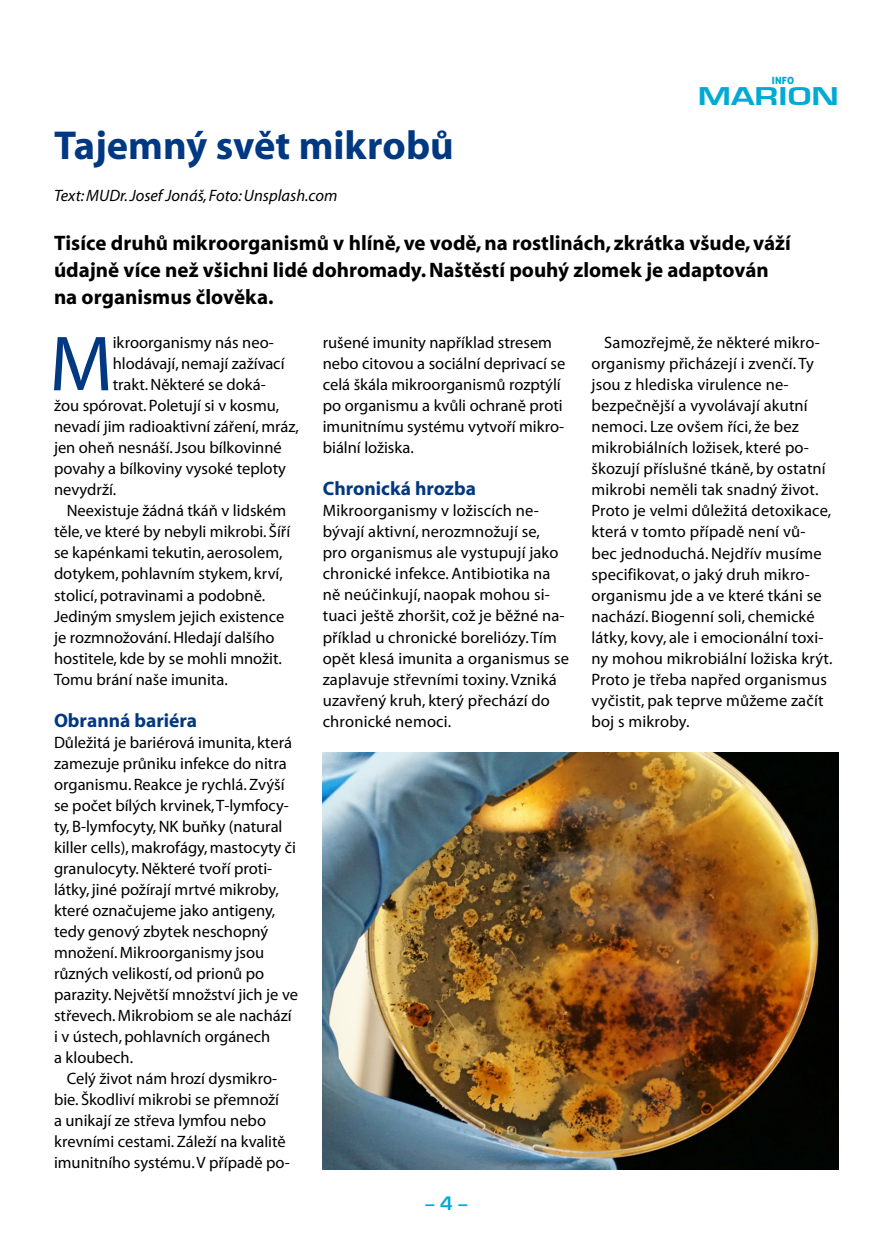
<style>
.page{position:relative;width:893px;height:1234px;background:#fff}
.page>*{position:absolute;margin:0;border:0;box-sizing:border-box;transform-origin:0 0}
.t1{font:78.75px "Myriad CE";color:#003882}
.t2{font:700 40.5px "Myriad CE";color:#003882}
.t3{font:700 23.85px "Euromode";color:#00aad5;scale:1.39 1}
.t4{font:700 21px/27px "Myriad CE";color:#000}
.t5{font:700 19.5px "Myriad CE";color:#003882}
.t6{font:700 18px "Euromode";color:#00aad5}
.t7{font:16.5px/21px "Myriad CE";color:#000}
.t8{font:italic 16.5px "Myriad CE";color:#000}
.t9{font:10.05px "Aller Display";color:#00aad5}
</style>
<div class="page">
<img style="left:323px;top:752px;width:516px;height:417px">
<p class="t9" style="left:772px;top:74px;width:24px">INFO</p>
<h2 class="t2" style="left:54px;top:124px;width:401px">Tajemný svět mikrobů</h2>
<p class="t8" style="left:54px;top:187px;width:285px">Text: MUDr. Josef Jonáš, Foto: Unsplash.com</p>
<h3 class="t3" style="left:698px;top:82px;width:103px">MARION</h3>
<p class="t4" style="left:54px;top:230px;width:738px">Tisíce druhů mikroorganismů v hlíně, ve vodě, na rostlinách, zkrátka všude, váží údajně více než všichni lidé dohromady. Naštěstí pouhý zlomek je adaptován na organismus člověka.</p>
<h1 class="t1" style="left:49px;top:323px;width:65px">M</h1>
<p class="t7" style="left:113px;top:333px;width:163px">ikroorganismy nás neo-</p>
<p class="t7" style="left:113px;top:354px;width:173px">hlodávají, nemají zažívací</p>
<p class="t7" style="left:113px;top:375px;width:155px">trakt. Některé se doká-</p>
<p class="t7" style="left:54px;top:396px;width:227px">žou spórovat. Poletují si v kosmu,</p>
<p class="t7" style="left:54px;top:417px;width:246px">nevadí jim radioaktivní záření, mráz,</p>
<p class="t7" style="left:54px;top:438px;width:229px">jen oheň nesnáší. Jsou bílkovinné</p>
<p class="t7" style="left:54px;top:459px;width:233px">povahy a bílkoviny vysoké teploty</p>
<p class="t7" style="left:54px;top:480px;width:64px">nevydrží.</p>
<p class="t7" style="left:67px;top:501px;width:221px">Neexistuje žádná tkáň v lidském</p>
<p class="t7" style="left:54px;top:522px;width:238px">těle, ve které by nebyli mikrobi. Šíří</p>
<p class="t7" style="left:54px;top:543px;width:230px">se kapénkami tekutin, aerosolem,</p>
<p class="t7" style="left:54px;top:564px;width:230px">dotykem, pohlavním stykem, krví,</p>
<p class="t7" style="left:54px;top:585px;width:213px">stolicí, potravinami a podobně.</p>
<p class="t7" style="left:54px;top:606px;width:232px">Jediným smyslem jejich existence</p>
<p class="t7" style="left:54px;top:627px;width:222px">je rozmnožování. Hledají dalšího</p>
<p class="t7" style="left:54px;top:648px;width:229px">hostitele, kde by se mohli množit.</p>
<p class="t7" style="left:54px;top:669px;width:175px">Tomu brání naše imunita.</p>
<p class="t5" style="left:54px;top:709px;width:145px">Obranná bariéra</p>
<p class="t7" style="left:54px;top:732px;width:246px">Důležitá je bariérová imunita, která zamezuje průniku infekce do nitra organismu. Reakce je rychlá. Zvýší se počet bílých krvinek, T-lymfocy&shy;ty, B-lymfocyty, NK buňky (natural killer cells), makrofágy, mastocyty či granulocyty. Některé tvoří proti&shy;látky, jiné požírají mrtvé mikroby, které označujeme jako antigeny, tedy genový zbytek neschopný množení. Mikroorganismy jsou různých velikostí, od prionů po parazity. Největší množství jich je ve střevech. Mikrobiom se ale nachází i v ústech, pohlavních orgánech<br>a kloubech.</p>
<p class="t7" style="left:54px;top:1068px;width:237px;text-indent:13px">Celý život nám hrozí dysmikro&shy;bie. Škodliví mikrobi se přemnoží a unikají ze střeva lymfou nebo krevními cestami. Záleží na kvalitě imunitního systému. V případě po-</p>
<p class="t7" style="left:323px;top:333px;width:244px">rušené imunity například stresem nebo citovou a sociální deprivací se celá škála mikroorganismů rozptýlí po organismu a kvůli ochraně proti imunitnímu systému vytvoří mikro&shy;biální ložiska.</p>
<p class="t5" style="left:323px;top:478px;width:155px">Chronická hrozba</p>
<p class="t7" style="left:323px;top:501px;width:248px">Mikroorganismy v ložiscích ne&shy;bývají aktivní, nerozmnožují se,<br>pro organismus ale vystupují jako chronické infekce. Antibiotika na ně neúčinkují, naopak mohou si&shy;tuaci ještě zhoršit, což je běžné na&shy;příklad u chronické boreliózy. Tím opět klesá imunita a organismus se zaplavuje střevními toxiny. Vzniká uzavřený kruh, který přechází do chronické nemoci.</p>
<p class="t7" style="left:591px;top:333px;width:243px;text-indent:13px">Samozřejmě, že některé mikro&shy;organismy přicházejí i zvenčí. Ty jsou z hlediska virulence ne&shy;bezpečnější a vyvolávají akutní nemoci. Lze ovšem říci, že bez mikrobiálních ložisek, které po&shy;škozují příslušné tkáně, by ostatní mikrobi neměli tak snadný život.<br>Proto je velmi důležitá detoxikace, která v tomto případě není vů&shy;bec jednoduchá. Nejdřív musíme specifikovat, o jaký druh mikro&shy;organismu jde a ve které tkáni se nachází. Biogenní soli, chemické látky, kovy, ale i emocionální toxi&shy;ny mohou mikrobiální ložiska krýt.<br>Proto je třeba napřed organismus vyčistit, pak teprve můžeme začít boj s mikroby.</p>
<p class="t6" style="left:426px;top:1191px;width:43px">– 4 –</p>
</div>
